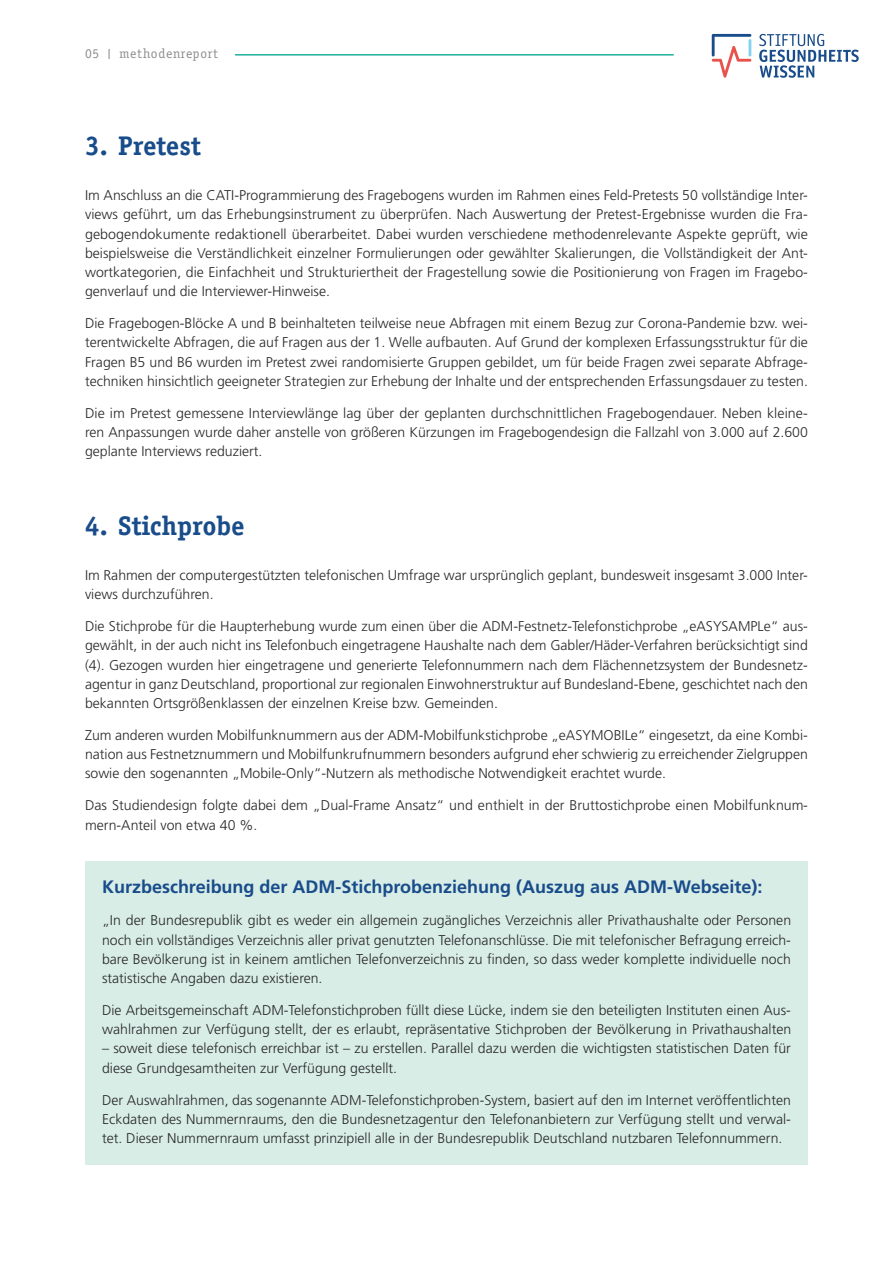
<style>
.page{position:relative;width:893px;height:1263px;background:#fff}
.page>*{position:absolute;margin:0;border:0;box-sizing:border-box;transform-origin:0 0}
.t1{font:700 27px "Officina Ser ITC Std";letter-spacing:.01em;color:#194c8a}
.t2{font:700 18px "Frutiger LT Std";color:#194c8a}
.t3{font:300 14.1px/19.2px "Frutiger LT Std";color:#282829;text-align:justify}
.t4{font:13.5px "Officina Ser ITC Std";letter-spacing:.05em;color:#8d8e90}
.s1{font-size:11.7px}
</style>
<div class="page">
<svg style="left:712px;top:34px;width:39px;height:44px"></svg>
<svg style="left:759px;top:34px;width:100px;height:44px"></svg>
<hr style="left:236px;top:54px;width:437px;height:2px;background:#1eae9c">
<div style="left:85px;top:861px;width:723px;height:50px;background:#d9ede7"></div>
<div style="left:85px;top:896px;width:723px;height:109px;background:#d9ede7"></div>
<div style="left:85px;top:991px;width:723px;height:104px;background:#d9ede7"></div>
<div style="left:85px;top:1081px;width:723px;height:84px;background:#d9ede7"></div>
<p class="t4" style="left:85px;top:46px;width:135px">05 <span class="s1">|</span> methodenreport</p>
<h1 class="t1" style="left:85px;top:130px;width:117px">3. Pretest</h1>
<p class="t3" style="left:85px;top:186px;width:724px">Im Anschluss an die CATI-Programmierung des Fragebogens wurden im Rahmen eines Feld-Pretests 50 vollständige Inter&shy;views geführt, um das Erhebungsinstrument zu überprüfen. Nach Auswertung der Pretest-Ergebnisse wurden die Fra&shy;gebogendokumente redaktionell überarbeitet. Dabei wurden verschiedene methodenrelevante Aspekte geprüft, wie beispielsweise die Verständlichkeit einzelner Formulierungen oder gewählter Skalierungen, die Vollständigkeit der Ant&shy;wortkategorien, die Einfachheit und Strukturiertheit der Fragestellung sowie die Positionierung von Fragen im Fragebo&shy;genverlauf und die Interviewer-Hinweise.</p>
<p class="t3" style="left:85px;top:314px;width:724px">Die Fragebogen-Blöcke A und B beinhalteten teilweise neue Abfragen mit einem Bezug zur Corona-Pandemie bzw. wei&shy;terentwickelte Abfragen, die auf Fragen aus der 1. Welle aufbauten. Auf Grund der komplexen Erfassungsstruktur für die Fragen B5 und B6 wurden im Pretest zwei randomisierte Gruppen gebildet, um für beide Fragen zwei separate Abfrage&shy;techniken hinsichtlich geeigneter Strategien zur Erhebung der Inhalte und der entsprechenden Erfassungsdauer zu testen.</p>
<p class="t3" style="left:85px;top:403px;width:724px">Die im Pretest gemessene Interviewlänge lag über der geplanten durchschnittlichen Fragebogendauer. Neben kleine&shy;ren Anpassungen wurde daher anstelle von größeren Kürzungen im Fragebogendesign die Fallzahl von 3.000 auf 2.600 geplante Interviews reduziert.</p>
<h1 class="t1" style="left:85px;top:509px;width:161px">4. Stichprobe</h1>
<p class="t3" style="left:85px;top:566px;width:724px">Im Rahmen der computergestützten telefonischen Umfrage war ursprünglich geplant, bundesweit insgesamt 3.000 Inter&shy;views durchzuführen.</p>
<p class="t3" style="left:85px;top:617px;width:724px">Die Stichprobe für die Haupterhebung wurde zum einen über die ADM-Festnetz-Telefonstichprobe „eASYSAMPLe“ aus&shy;gewählt, in der auch nicht ins Telefonbuch eingetragene Haushalte nach dem Gabler/Häder-Verfahren berücksichtigt sind (4). Gezogen wurden hier eingetragene und generierte Telefonnummern nach dem Flächennetzsystem der Bundesnetz&shy;agentur in ganz Deutschland, proportional zur regionalen Einwohnerstruktur auf Bundesland-Ebene, geschichtet nach den bekannten Ortsgrößenklassen der einzelnen Kreise bzw. Gemeinden.</p>
<p class="t3" style="left:85px;top:726px;width:724px">Zum anderen wurden Mobilfunknummern aus der ADM-Mobilfunkstichprobe „eASYMOBILe“ eingesetzt, da eine Kombi&shy;nation aus Festnetznummern und Mobilfunkrufnummern besonders aufgrund eher schwierig zu erreichender Zielgruppen sowie den sogenannten „Mobile-Only“-Nutzern als methodische Notwendigkeit erachtet wurde.</p>
<p class="t3" style="left:85px;top:796px;width:724px">Das Studiendesign folgte dabei dem „Dual-Frame Ansatz“ und enthielt in der Bruttostichprobe einen Mobilfunknum&shy;mern-Anteil von etwa 40 %.</p>
<p class="t2" style="left:102px;top:876px;width:662px">Kurzbeschreibung der ADM-Stichprobenziehung (Auszug aus ADM-Webseite):</p>
<p class="t3" style="left:102px;top:911px;width:691px">„In der Bundesrepublik gibt es weder ein allgemein zugängliches Verzeichnis aller Privathaushalte oder Personen noch ein vollständiges Verzeichnis aller privat genutzten Telefonanschlüsse. Die mit telefonischer Befragung erreich&shy;bare Bevölkerung ist in keinem amtlichen Telefonverzeichnis zu finden, so dass weder komplette individuelle noch statistische Angaben dazu existieren.</p>
<p class="t3" style="left:102px;top:1001px;width:691px">Die Arbeitsgemeinschaft ADM-Telefonstichproben füllt diese Lücke, indem sie den beteiligten Instituten einen Aus&shy;wahlrahmen zur Verfügung stellt, der es erlaubt, repräsentative Stichproben der Bevölkerung in Privathaushalten</p>
<p class="t3" style="left:102px;top:1039px;width:690px">– soweit diese telefonisch erreichbar ist – zu erstellen. Parallel dazu werden die wichtigsten statistischen Daten für diese Grundgesamtheiten zur Verfügung gestellt.</p>
<p class="t3" style="left:102px;top:1090px;width:690px">Der Auswahlrahmen, das sogenannte ADM-Telefonstichproben-System, basiert auf den im Internet veröffentlichten Eckdaten des Nummernraums, den die Bundesnetzagentur den Telefonanbietern zur Verfügung stellt und verwal&shy;tet. Dieser Nummernraum umfasst prinzipiell alle in der Bundesrepublik Deutschland nutzbaren Telefonnummern.</p>
</div>
